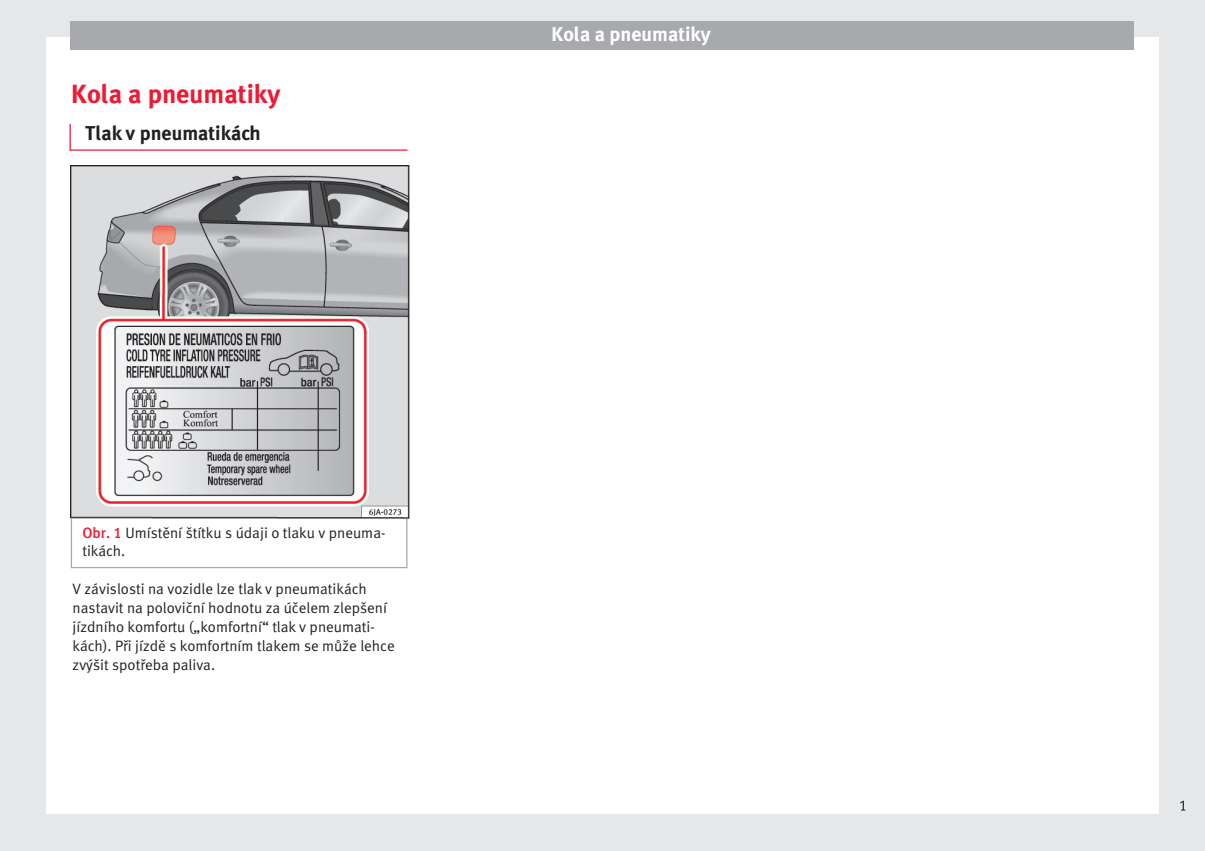
<style>
.page{position:relative;width:1205px;height:851px;background:#fff}
.page>*{position:absolute;margin:0;border:0;box-sizing:border-box;transform-origin:0 0}
.t1{font:26.25px "Seat Meta Bold CE";color:#ed1a33}
.t2{font:20px "Seat Meta Bold CE";color:#231f20}
.t3{font:20px "Seat Meta Bold CE";color:#fff}
.t4{font:15px/19px "Seat Meta Normal CE";color:#231f20}
.s1{font-family:"Seat Meta Medium CE";color:#ed1a33}
</style>
<div class="page">
<div style="left:0;top:0;width:1205px;height:850px;background:#e6e7e9"></div>
<div style="left:46px;top:37px;width:1113px;height:776px;background:#fff"></div>
<div style="left:71px;top:21px;width:1063px;height:29px;background:#a8a9ad"></div>
<hr style="left:70px;top:149px;width:337px;height:2px;background:#ed1a33">
<svg style="left:70px;top:124px;width:1px;height:27px"></svg>
<img style="left:71px;top:166px;width:338px;height:352px">
<hr style="left:406px;top:518px;width:1px;height:50px;background:#a8a9ad">
<hr style="left:71px;top:567px;width:336px;height:1px;background:#a8a9ad">
<hr style="left:71px;top:518px;width:1px;height:50px;background:#a8a9ad">
<svg style="left:1180px;top:800px;width:5px;height:10px"></svg>
<h1 class="t1" style="left:71px;top:78px;width:211px">Kola a pneumatiky</h1>
<h2 class="t2" style="left:85px;top:121px;width:177px">Tlak v pneumatikách</h2>
<p class="t4" style="left:82px;top:523px;width:305px;line-height:18px"><span class="s1">Obr. 1</span> Umístění štítku s údaji o tlaku v pneuma&shy;tikách.</p>
<p class="t4" style="left:73px;top:578px;width:324px">V závislosti na vozidle lze tlak v pneumatikách nastavit na poloviční hodnotu za účelem zlepšení jízdního komfortu („komfortní“ tlak v pneumati&shy;kách). Při jízdě s komfortním tlakem se může lehce zvýšit spotřeba paliva.</p>
<h2 class="t3" style="left:551px;top:22px;width:161px">Kola a pneumatiky</h2>
</div>
